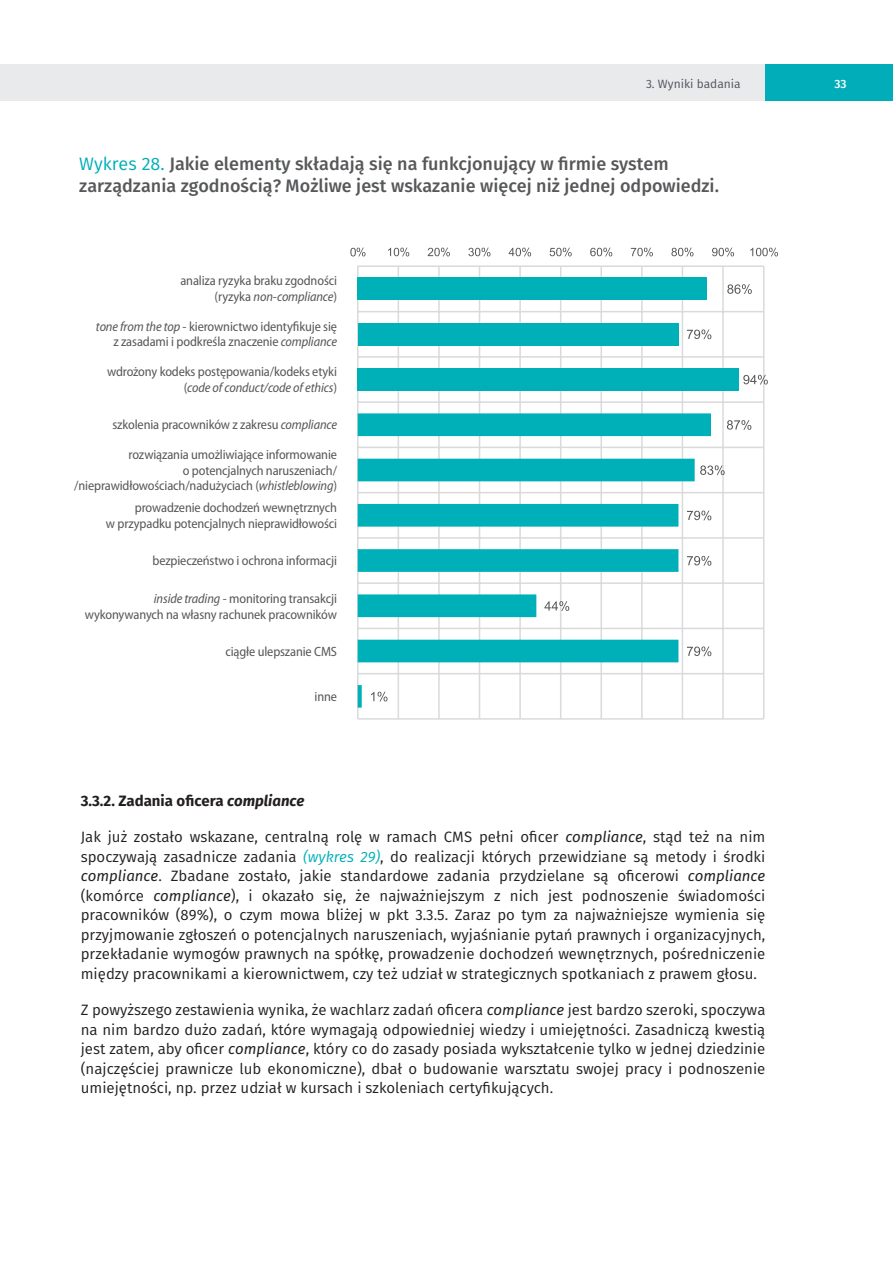
<style>
.page{position:relative;width:893px;height:1263px;background:#fff}
.page>*{position:absolute;margin:0;border:0;box-sizing:border-box;transform-origin:0 0}
.t1{font:500 18px/21.6px "Fira Sans";color:#57585a}
.t2{font:15px/19.5px "Fira Sans";color:#231f20;text-align:justify}
.t3{font:700 15px "Fira Sans";color:#231f20}
.t4{font:semi-condensed 13.5px/15.8px "Myriad Pro";letter-spacing:-.01em;color:#57585a;text-align:right}
.t5{font:12px "Fira Sans";color:#4f535c}
.t6{font:500 12px "Fira Sans";color:#fff}
.s1{font-weight:400;color:#00adb9}
.s2{font-style:italic}
.s3{font-style:italic;color:#00b0b9}
</style>
<div class="page">
<div style="left:0;top:64px;width:765px;height:36px;background:#e9eaeb"></div>
<div style="left:765px;top:64px;width:128px;height:36px;background:#00adb9"></div>
<hr style="left:358px;top:718px;width:406px;height:2px;background:#d9dadc">
<hr style="left:358px;top:673px;width:406px;height:1px;background:#d9dadc">
<hr style="left:358px;top:628px;width:406px;height:1px;background:#d9dadc">
<hr style="left:358px;top:582px;width:406px;height:2px;background:#d9dadc">
<hr style="left:358px;top:537px;width:406px;height:2px;background:#d9dadc">
<hr style="left:358px;top:492px;width:406px;height:1px;background:#d9dadc">
<hr style="left:358px;top:447px;width:406px;height:1px;background:#d9dadc">
<hr style="left:358px;top:401px;width:406px;height:2px;background:#d9dadc">
<hr style="left:358px;top:356px;width:406px;height:2px;background:#d9dadc">
<hr style="left:358px;top:311px;width:406px;height:1px;background:#d9dadc">
<hr style="left:358px;top:265px;width:406px;height:2px;background:#d9dadc">
<hr style="left:763px;top:266px;width:1px;height:453px;background:#d9dadc">
<hr style="left:722px;top:266px;width:2px;height:453px;background:#d9dadc">
<hr style="left:682px;top:266px;width:1px;height:453px;background:#d9dadc">
<hr style="left:641px;top:266px;width:2px;height:453px;background:#d9dadc">
<hr style="left:600px;top:266px;width:2px;height:453px;background:#d9dadc">
<hr style="left:560px;top:266px;width:1px;height:453px;background:#d9dadc">
<hr style="left:519px;top:266px;width:2px;height:453px;background:#d9dadc">
<hr style="left:479px;top:266px;width:1px;height:453px;background:#d9dadc">
<hr style="left:438px;top:266px;width:2px;height:453px;background:#d9dadc">
<hr style="left:398px;top:266px;width:1px;height:453px;background:#d9dadc">
<hr style="left:357px;top:266px;width:1px;height:453px;background:#d9dadc">
<div style="left:358px;top:278px;width:349px;height:22px;background:#00b0b9"></div>
<div style="left:358px;top:323px;width:320px;height:22px;background:#00b0b9"></div>
<div style="left:358px;top:368px;width:381px;height:23px;background:#00b0b9"></div>
<svg style="left:358px;top:413px;width:353px;height:295px"></svg>
<svg style="left:727px;top:284px;width:25px;height:10px"></svg>
<svg style="left:687px;top:329px;width:24px;height:10px"></svg>
<svg style="left:743px;top:375px;width:25px;height:9px"></svg>
<svg style="left:727px;top:420px;width:24px;height:10px"></svg>
<svg style="left:700px;top:465px;width:25px;height:10px"></svg>
<svg style="left:687px;top:511px;width:24px;height:9px"></svg>
<svg style="left:687px;top:556px;width:24px;height:10px"></svg>
<svg style="left:544px;top:601px;width:25px;height:10px"></svg>
<svg style="left:687px;top:646px;width:24px;height:10px"></svg>
<svg style="left:371px;top:692px;width:16px;height:9px"></svg>
<svg style="left:350px;top:248px;width:16px;height:8px"></svg>
<svg style="left:388px;top:248px;width:21px;height:8px"></svg>
<svg style="left:428px;top:248px;width:22px;height:8px"></svg>
<svg style="left:468px;top:248px;width:22px;height:8px"></svg>
<svg style="left:509px;top:248px;width:22px;height:8px"></svg>
<svg style="left:550px;top:248px;width:22px;height:8px"></svg>
<svg style="left:590px;top:248px;width:22px;height:8px"></svg>
<svg style="left:631px;top:248px;width:22px;height:8px"></svg>
<svg style="left:671px;top:248px;width:22px;height:8px"></svg>
<svg style="left:712px;top:248px;width:22px;height:8px"></svg>
<svg style="left:750px;top:248px;width:28px;height:8px"></svg>
<p class="t5" style="left:646px;top:75px;width:96px">3. Wyniki badania</p>
<p class="t6" style="left:834px;top:74px;width:14px">33</p>
<p class="t1" style="left:79px;top:152px;width:641px"><span class="s1">Wykres 28.</span> Jakie elementy składają się na funkcjonujący w firmie system zarządzania zgodnością? Możliwe jest wskazanie więcej niż jednej odpowiedzi.</p>
<p class="t4" style="left:180px;top:273px;width:158px">analiza ryzyka braku zgodności (ryzyka <span class="s2">non-compliance</span>)</p>
<p class="t4" style="left:96px;top:318px;width:243px"><span class="s2">tone from the top</span> - kierownictwo identyfikuje się z zasadami i podkreśla znaczenie <span class="s2">compliance</span></p>
<p class="t4" style="left:107px;top:363px;width:231px">wdrożony kodeks postępowania/kodeks etyki (<span class="s2">code of conduct/code of ethics</span>)</p>
<p class="t4" style="left:113px;top:410px;width:226px;line-height:29.5px">szkolenia pracowników z zakresu <span class="s2">compliance </span>rozwiązania umożliwiające informowanie</p>
<p class="t4" style="left:74px;top:462px;width:264px">o potencjalnych naruszeniach/ /nieprawidłowościach/nadużyciach (<span class="s2">whistleblowing</span>)</p>
<p class="t4" style="left:106px;top:499px;width:233px">prowadzenie dochodzeń wewnętrznych<br>w przypadku potencjalnych nieprawidłowości</p>
<p class="t4" style="left:153px;top:553px;width:186px">bezpieczeństwo i ochrona informacji</p>
<p class="t4" style="left:85px;top:590px;width:254px"><span class="s2">inside trading</span> - monitoring transakcji wykonywanych na własny rachunek pracowników</p>
<p class="t4" style="left:225px;top:643px;width:113px">ciągłe ulepszanie CMS</p>
<p class="t4" style="left:315px;top:689px;width:24px">inne</p>
<p class="t3" style="left:81px;top:788px;width:225px">3.3.2. Zadania oficera <span class="s2">compliance</span></p>
<p class="t2" style="left:81px;top:827px;width:686px">Jak już zostało wskazane, centralną rolę w ramach CMS pełni oficer <span class="s2">compliance</span>, stąd też na nim spoczywają zasadnicze zadania <span class="s3">(wykres 29)</span>, do realizacji których przewidziane są metody i środki <span class="s2">compliance</span>. Zbadane zostało, jakie standardowe zadania przydzielane są oficerowi <span class="s2">compliance </span>(komórce <span class="s2">compliance</span>), i okazało się, że najważniejszym z nich jest podnoszenie świadomości pracowników (89%), o czym mowa bliżej w pkt 3.3.5. Zaraz po tym za najważniejsze wymienia się przyjmowanie zgłoszeń o potencjalnych naruszeniach, wyjaśnianie pytań prawnych i organizacyjnych, przekładanie wymogów prawnych na spółkę, prowadzenie dochodzeń wewnętrznych, pośredniczenie między pracownikami a kierownictwem, czy też udział w strategicznych spotkaniach z prawem głosu.</p>
<p class="t2" style="left:81px;top:1000px;width:686px">Z powyższego zestawienia wynika, że wachlarz zadań oficera <span class="s2">compliance</span> jest bardzo szeroki, spoczywa na nim bardzo dużo zadań, które wymagają odpowiedniej wiedzy i umiejętności. Zasadniczą kwestią jest zatem, aby oficer <span class="s2">compliance</span>, który co do zasady posiada wykształcenie tylko w jednej dziedzinie (najczęściej prawnicze lub ekonomiczne), dbał o budowanie warsztatu swojej pracy i podnoszenie umiejętności, np. przez udział w kursach i szkoleniach certyfikujących.</p>
</div>
